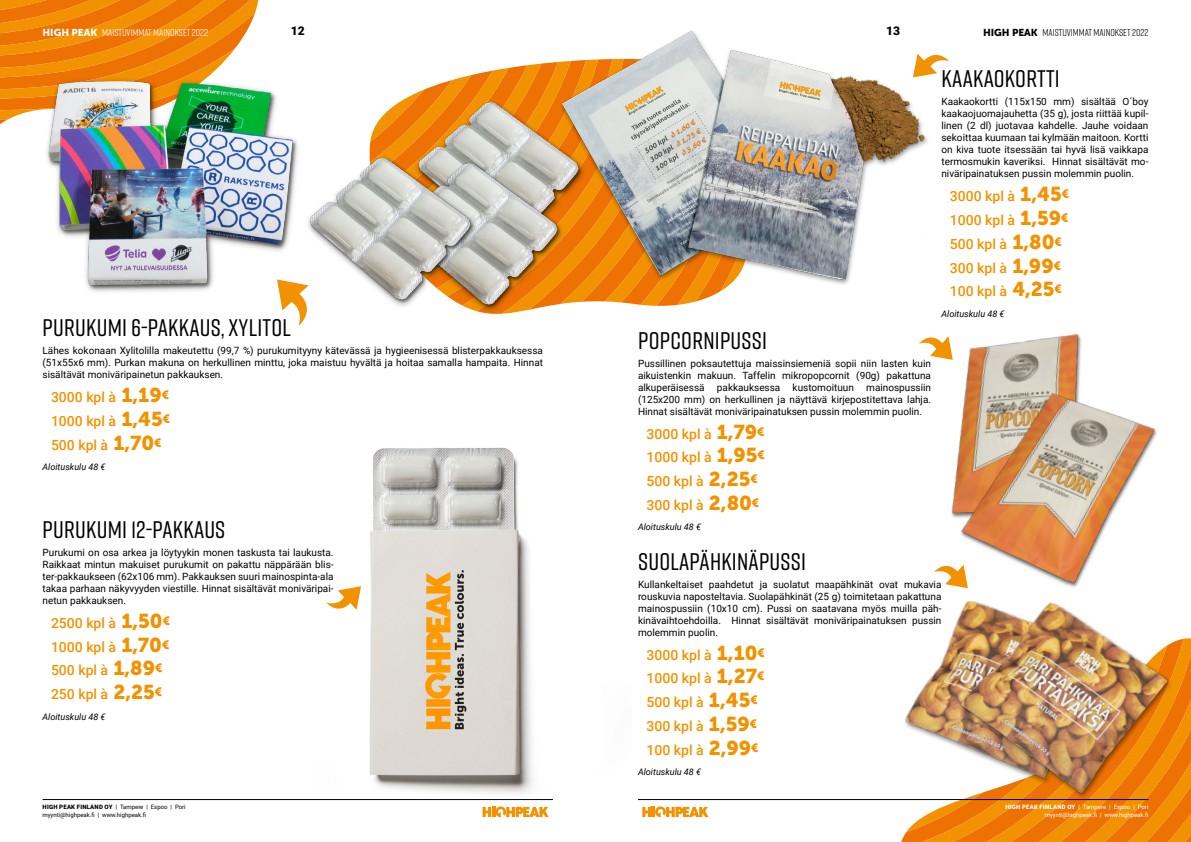
<style>
.page{position:relative;width:1191px;height:842px;background:#fff}
.page>*{position:absolute;margin:0;border:0;box-sizing:border-box;transform-origin:0 0}
.t1{font:500 24px "Rift";letter-spacing:.01em;color:#000}
.t2{font:500 14px/23.8px "Roboto";color:#f39200}
.t3{font:900 12px "Roboto";color:#000}
.t4{font:10px/12px "Roboto";color:#000;text-align:justify}
.t5{font:10px "Rift";color:#fff}
.t6{font:10px "Rift";color:#000}
.t7{font:italic 9px "Roboto";color:#000}
.t8{font:6px/8px "Roboto";color:#000}
.t9{font:6px/8px "Roboto";color:#fff;text-align:right}
.s1{font-family:"Museo Sans 900"}
.s2{font-family:"Museo Sans 900";font-weight:400;font-size:20px}
.s3{font-weight:900}
</style>
<div class="page">
<svg style="left:369px;top:62px;width:359px;height:244px"></svg>
<svg style="left:901px;top:818px;width:290px;height:24px;background:#f18710"></svg>
<svg style="left:0;top:0;width:259px;height:124px;background:#f18a17"></svg>
<img style="left:260px;top:447px;width:293px;height:371px">
<img style="left:35px;top:69px;width:263px;height:223px">
<img style="left:406px;top:100px;width:150px;height:60px">
<img style="left:480px;top:160px;width:92px;height:154px">
<img style="left:308px;top:155px;width:177px;height:157px">
<hr style="left:43px;top:799px;width:510px;height:1px;background:#000">
<svg style="left:482px;top:806px;width:66px;height:11px"></svg>
<hr style="left:638px;top:799px;width:510px;height:1px;background:#000">
<svg style="left:642px;top:806px;width:66px;height:11px"></svg>
<svg style="left:277px;top:279px;width:40px;height:47px"></svg>
<svg style="left:326px;top:586px;width:35px;height:30px"></svg>
<img style="left:556px;top:30px;width:372px;height:256px">
<img style="left:951px;top:334px;width:206px;height:227px">
<img style="left:874px;top:561px;width:215px;height:257px">
<img style="left:930px;top:565px;width:261px;height:264px">
<svg style="left:919px;top:334px;width:33px;height:26px"></svg>
<svg style="left:913px;top:47px;width:36px;height:30px"></svg>
<svg style="left:934px;top:558px;width:34px;height:30px"></svg>
<p class="t5" style="left:43px;top:25px;width:167px"><span class="s1">HIGH PEAK</span> MAISTUVIMMAT MAINOKSET 2022</p>
<p class="t3" style="left:291px;top:23px;width:15px">12</p>
<p class="t3" style="left:886px;top:23px;width:15px">13</p>
<p class="t6" style="left:983px;top:25px;width:167px"><span class="s1">HIGH PEAK</span> MAISTUVIMMAT MAINOKSET 2022</p>
<h1 class="t1" style="left:43px;top:311px;width:250px">PURUKUMI 6-PAKKAUS, XYLITOL</h1>
<p class="t4" style="left:43px;top:344px;width:502px">Lähes kokonaan Xylitolilla makeutettu (99,7 %) purukumityyny kätevässä ja hygieenisessä blisterpakkauksessa (51x55x6 mm). Purkan makuna on herkullinen minttu, joka maistuu hyvältä ja hoitaa samalla hampaita. Hinnat sisältävät moniväripainetun pakkauksen.</p>
<h2 class="t2" style="left:51px;top:385px;width:120px;text-align:justify">3000 kpl à <span class="s2">1,19</span><sup>€ </sup>1000 kpl à <span class="s2">1,45</span><sup>€ </sup>500 kpl à <span class="s2">1,70</span><sup>€</sup></h2>
<p class="t7" style="left:43px;top:460px;width:65px">Aloituskulu 48 €</p>
<h1 class="t1" style="left:43px;top:513px;width:184px">PURUKUMI 12-PAKKAUS</h1>
<p class="t4" style="left:43px;top:546px;width:292px">Purukumi on osa arkea ja löytyykin monen taskusta tai laukusta.<br>Raikkaat mintun makuiset purukumit on pakattu näppärään blis&shy;ter-pakkaukseen (62x106 mm). Pakkauksen suuri mainospinta-ala takaa parhaan näkyvyyden viestille. Hinnat sisältävät moniväripai&shy;netun pakkauksen.</p>
<h2 class="t2" style="left:51px;top:610px;width:120px">2500 kpl à <span class="s2">1,50</span><sup>€<br></sup>1000 kpl à <span class="s2">1,70</span><sup>€<br></sup>500 kpl à <span class="s2">1,89</span><sup>€<br></sup>250 kpl à <span class="s2">2,25</span><sup>€</sup></h2>
<p class="t7" style="left:43px;top:710px;width:65px">Aloituskulu 48 €</p>
<h1 class="t1" style="left:941px;top:62px;width:120px">KAAKAOKORTTI</h1>
<p class="t4" style="left:941px;top:95px;width:208px">Kaakaokortti (115x150 mm) sisältää O´boy kaakaojuomajauhetta (35 g), josta riittää kupil&shy;linen (2 dl) juotavaa kahdelle. Jauhe voidaan sekoittaa kuumaan tai kylmään maitoon. Kortti on kiva tuote itsessään tai hyvä lisä vaikkapa termosmukin kaveriksi. Hinnat sisältävät mo&shy;niväripainatuksen pussin molemmin puolin.</p>
<h2 class="t2" style="left:950px;top:184px;width:120px">3000 kpl à <span class="s2">1,45</span><sup>€<br></sup>1000 kpl à <span class="s2">1,59</span><sup>€<br></sup>500 kpl à <span class="s2">1,80</span><sup>€<br></sup>300 kpl à <span class="s2">1,99</span><sup>€<br></sup>100 kpl à <span class="s2">4,25</span><sup>€</sup></h2>
<p class="t7" style="left:941px;top:307px;width:64px">Aloituskulu 48 €</p>
<h1 class="t1" style="left:638px;top:324px;width:130px">POPCORNIPUSSI</h1>
<p class="t4" style="left:638px;top:357px;width:294px">Pussillinen poksautettuja maissinsiemeniä sopii niin lasten kuin aikuistenkin makuun. Taffelin mikropopcornit (90g) pakattuna alkuperäisessä pakkauksessa kustomoituun mainospussiin (125x200 mm) on herkullinen ja näyttävä kirjepostitettava lahja.<br>Hinnat sisältävät moniväripainatuksen pussin molemmin puolin.</p>
<h2 class="t2" style="left:646px;top:421px;width:120px">3000 kpl à <span class="s2">1,79</span><sup>€<br></sup>1000 kpl à <span class="s2">1,95</span><sup>€<br></sup>500 kpl à <span class="s2">2,25</span><sup>€<br></sup>300 kpl à <span class="s2">2,80</span><sup>€</sup></h2>
<p class="t7" style="left:638px;top:521px;width:64px">Aloituskulu 48 €</p>
<h1 class="t1" style="left:638px;top:545px;width:169px">SUOLAPÄHKINÄPUSSI</h1>
<p class="t4" style="left:638px;top:578px;width:305px">Kullankeltaiset paahdetut ja suolatut maapähkinät ovat mukavia rouskuvia naposteltavia. Suolapähkinät (25 g) toimitetaan pakattuna mainospussiin (10x10 cm). Pussi on saatavana myös muilla päh&shy;kinävaihtoehdoilla. Hinnat sisältävät moniväripainatuksen pussin molemmin puolin.</p>
<h2 class="t2" style="left:646px;top:642px;width:120px">3000 kpl à <span class="s2">1,10</span><sup>€<br></sup>1000 kpl à <span class="s2">1,27</span><sup>€<br></sup>500 kpl à <span class="s2">1,45</span><sup>€<br></sup>300 kpl à <span class="s2">1,59</span><sup>€<br></sup>100 kpl à <span class="s2">2,99</span><sup>€</sup></h2>
<p class="t7" style="left:638px;top:766px;width:64px">Aloituskulu 48 €</p>
<p class="t8" style="left:43px;top:803px;width:145px"><span class="s3">HIGH PEAK FINLAND OY</span> | Tampere | Espoo | Pori myynti@highpeak.fi | www.highpeak.fi</p>
<p class="t9" style="left:1005px;top:803px;width:144px"><span class="s3">HIGH PEAK FINLAND OY</span> | Tampere | Espoo | Pori myynti@highpeak.fi | www.highpeak.fi</p>
</div>
